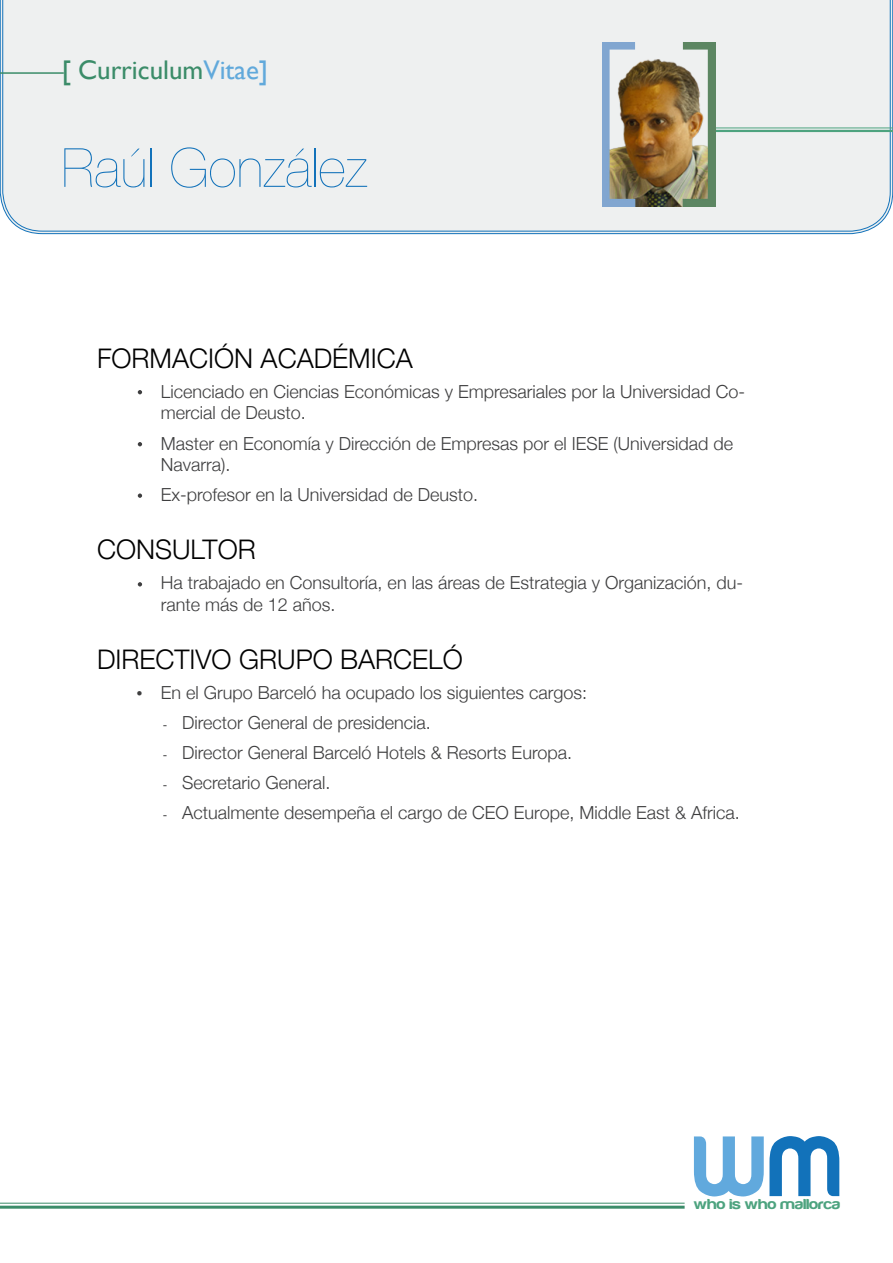
<style>
.page{position:relative;width:893px;height:1263px;background:#fff}
.page>*{position:absolute;margin:0;border:0;box-sizing:border-box;transform-origin:0 0}
.t1{font:112.95px "Harabara";color:#1272ba;scale:.8 1}
.t2{font:112.95px "Harabara";color:#61a9dd;scale:.8 1}
.titulo{font:200 54px "Helvetica Neue";color:#1272ba}
.Seccion_C_V{font:300 27px "Helvetica Neue";color:#000}
.secciones{font:27px "Gill Sans";color:#3b8c69}
.entradas_de_curricul{font:300 18px/21.6px "Helvetica Neue";color:#3e3e3f}
.Subentradas_de_curri{font:300 18px "Helvetica Neue";color:#3e3e3f}
.t3{font:15px "Harabara";color:#4da37f;scale:1.21 1}
.s1{color:#61a9db}
.s2{font-family:"Futura BT";font-size:15px}
</style>
<div class="page">
<div style="left:2px;top:0;width:889px;height:232px;background:#eef0f0"></div>
<hr style="left:0;top:72px;width:64px;height:2px;background:#3b8c69">
<hr style="left:0;top:1206px;width:685px;height:3px;background:#3b8c69">
<hr style="left:0;top:1203px;width:685px;height:1px;background:#3b8c69">
<hr style="left:708px;top:128px;width:185px;height:1px;background:#4da37f">
<hr style="left:708px;top:130px;width:185px;height:2px;background:#4da37f">
<img style="left:602px;top:42px;width:113px;height:164px">
<svg style="left:138px;top:390px;width:4px;height:4px"></svg>
<svg style="left:138px;top:582px;width:4px;height:4px"></svg>
<svg style="left:138px;top:442px;width:4px;height:4px"></svg>
<svg style="left:138px;top:493px;width:4px;height:5px"></svg>
<p class="secciones" style="left:62px;top:54px;width:208px">[ Curriculum<span class="s1">Vitae]</span></p>
<p class="titulo" style="left:61px;top:137px;width:307px">Raúl González</p>
<p class="Seccion_C_V" style="left:97px;top:342px;width:317px">FORMACIÓN ACADÉMICA</p>
<p class="entradas_de_curricul" style="left:161px;top:380px;width:586px">Licenciado en Ciencias Económicas y Empresariales por la Universidad Co&shy;mercial de Deusto.</p>
<p class="entradas_de_curricul" style="left:161px;top:432px;width:574px">Master en Economía y Dirección de Empresas por el IESE (Universidad de<br>Navarra).</p>
<p class="entradas_de_curricul" style="left:161px;top:484px;width:319px">Ex-profesor en la Universidad de Deusto.</p>
<p class="Seccion_C_V" style="left:97px;top:533px;width:160px">CONSULTOR</p>
<p class="entradas_de_curricul" style="left:161px;top:572px;width:584px">Ha trabajado en Consultoría, en las áreas de Estrategia y Organización, du&shy;rante más de 12 años.</p>
<p class="Seccion_C_V" style="left:97px;top:643px;width:367px">DIRECTIVO GRUPO BARCELÓ</p>
<p class="entradas_de_curricul" style="left:135px;top:681px;width:453px"><span class="s2">•</span> En el Grupo Barceló ha ocupado los siguientes cargos:</p>
<p class="Subentradas_de_curri" style="left:163px;top:711px;width:270px"><span class="s2">-</span> Director General de presidencia.</p>
<p class="Subentradas_de_curri" style="left:163px;top:742px;width:411px"><span class="s2">-</span> Director General Barceló Hotels &amp; Resorts Europa.</p>
<p class="Subentradas_de_curri" style="left:163px;top:772px;width:170px"><span class="s2">-</span> Secretario General.</p>
<p class="Subentradas_de_curri" style="left:163px;top:802px;width:579px"><span class="s2">-</span> Actualmente desempeña el cargo de CEO Europe, Middle East &amp; Africa.</p>
<h1 class="t1" style="left:769px;top:1100px;width:93px">m</h1>
<h1 class="t2" style="left:764px;top:1233px;width:93px;rotate:-180deg">m</h1>
<p class="t3" style="left:694px;top:1196px;width:123px">who is who mallorca</p>
</div>
